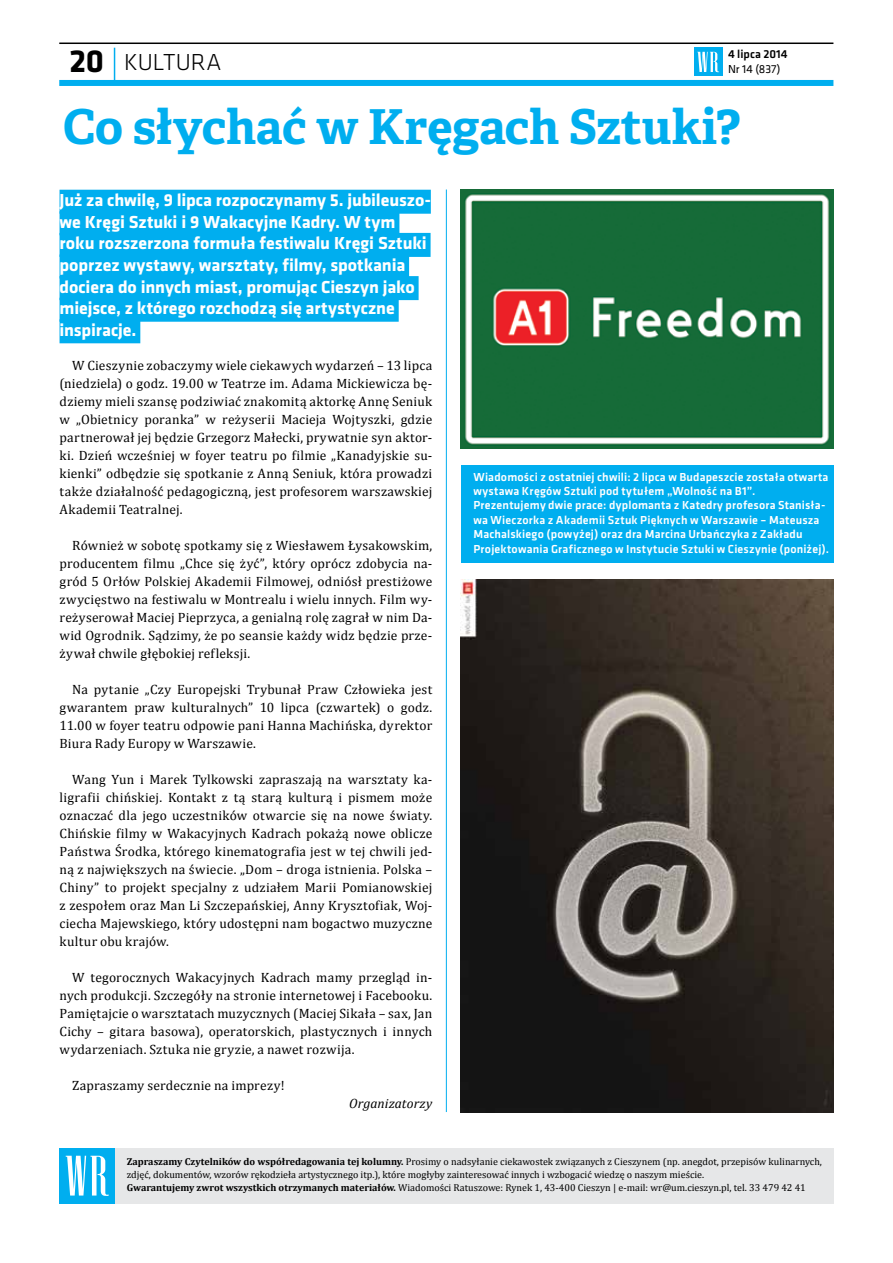
<style>
.page{position:relative;width:893px;height:1263px;background:#fff}
.page>*{position:absolute;margin:0;border:0;box-sizing:border-box;transform-origin:0 0}
.t1{font:700 48.15px "Adelle Basic";letter-spacing:-.005em;color:#00aeef}
.t2{font:700 33px "Klavika";color:#000}
.t3{font:300 24px "Klavika";letter-spacing:-.005em;color:#000}
.t4{font:700 18px/21.6px "Klavika";letter-spacing:-.005em;color:#fff}
.t5{font:13.5px/18px "Cambria";letter-spacing:.02em;color:#000;text-align:justify}
.t6{font:italic 13.5px "Cambria";letter-spacing:.005em;color:#000}
.t7{font:500 12px/14.4px "Klavika";letter-spacing:.015em;color:#fff}
.t8{font:500 12px "Klavika";color:#000}
.t9{font:12px "Klavika";color:#000}
.t10{font:10.05px/13px "Cambria";color:#000}
.s1{font-weight:700}
</style>
<div class="page">
<div style="left:72px;top:1148px;width:761px;height:55px;background:#e6e7e8"></div>
<div style="left:60px;top:1148px;width:55px;height:55px;background:#00aeef"></div>
<svg style="left:66px;top:1156px;width:43px;height:40px"></svg>
<hr style="left:114px;top:48px;width:1px;height:35px;background:#00aeef">
<div style="left:694px;top:48px;width:28px;height:28px;background:#00aeef"></div>
<svg style="left:697px;top:52px;width:22px;height:20px"></svg>
<div style="left:59px;top:80px;width:774px;height:6px;background:#00aeef"></div>
<hr style="left:59px;top:43px;width:774px;height:1px;background:#000">
<div style="left:461px;top:465px;width:372px;height:97px;background:#00aeef"></div>
<div style="left:60px;top:190px;width:371px;height:24px;background:#00aeef"></div>
<div style="left:60px;top:211px;width:339px;height:24px;background:#00aeef"></div>
<div style="left:60px;top:233px;width:371px;height:24px;background:#00aeef"></div>
<div style="left:60px;top:254px;width:349px;height:24px;background:#00aeef"></div>
<div style="left:60px;top:276px;width:359px;height:24px;background:#00aeef"></div>
<div style="left:60px;top:298px;width:339px;height:24px;background:#00aeef"></div>
<div style="left:60px;top:319px;width:80px;height:24px;background:#00aeef"></div>
<img style="left:461px;top:579px;width:372px;height:533px">
<img style="left:461px;top:189px;width:372px;height:260px">
<hr style="left:446px;top:189px;width:1px;height:923px;background:#00aeef">
<h2 class="t2" style="left:70px;top:38px;width:36px">20</h2>
<p class="t8" style="left:728px;top:46px;width:61px">4 lipca 2014</p>
<h3 class="t3" style="left:124px;top:47px;width:99px">KULTURA</h3>
<p class="t9" style="left:728px;top:61px;width:54px">Nr 14 (837)</p>
<h1 class="t1" style="left:63px;top:96px;width:679px">Co słychać w Kręgach Sztuki?</h1>
<p class="t4" style="left:60px;top:189px;width:373px">Już za chwilę, 9 lipca rozpoczynamy 5. jubileuszo&shy;we Kręgi Sztuki i 9 Wakacyjne Kadry. W tym roku rozszerzona formuła festiwalu Kręgi Sztuki poprzez wystawy, warsztaty, filmy, spotkania dociera do innych miast, promując Cieszyn jako miejsce, z którego rozchodzą się artystyczne inspiracje.</p>
<p class="t5" style="left:60px;top:356px;width:374px;text-indent:13px">W Cieszynie zobaczymy wiele ciekawych wydarzeń – 13 lipca (niedziela) o godz. 19.00 w Teatrze im. Adama Mickiewicza bę&shy;dziemy mieli szansę podziwiać znakomitą aktorkę Annę Seniuk w „Obietnicy poranka” w reżyserii Macieja Wojtyszki, gdzie partnerował jej będzie Grzegorz Małecki, prywatnie syn aktor&shy;ki. Dzień wcześniej w foyer teatru po filmie „Kanadyjskie su&shy;kienki” odbędzie się spotkanie z Anną Seniuk, która prowadzi także działalność pedagogiczną, jest profesorem warszawskiej Akademii Teatralnej.</p>
<p class="t5" style="left:60px;top:536px;width:374px;text-indent:13px">Również w sobotę spotkamy się z Wiesławem Łysakowskim, producentem filmu „Chce się żyć”, który oprócz zdobycia na&shy;gród 5 Orłów Polskiej Akademii Filmowej, odniósł prestiżowe zwycięstwo na festiwalu w Montrealu i wielu innych. Film wy&shy;reżyserował Maciej Pieprzyca, a genialną rolę zagrał w nim Da&shy;wid Ogrodnik. Sądzimy, że po seansie każdy widz będzie prze&shy;żywał chwile głębokiej refleksji.</p>
<p class="t5" style="left:60px;top:680px;width:374px;text-indent:13px">Na pytanie „Czy Europejski Trybunał Praw Człowieka jest gwarantem praw kulturalnych” 10 lipca (czwartek) o godz.<br>11.00 w foyer teatru odpowie pani Hanna Machińska, dyrektor Biura Rady Europy w Warszawie.</p>
<p class="t5" style="left:60px;top:770px;width:374px;text-indent:13px">Wang Yun i Marek Tylkowski zapraszają na warsztaty ka&shy;ligrafii chińskiej. Kontakt z tą starą kulturą i pismem może oznaczać dla jego uczestników otwarcie się na nowe światy.<br>Chińskie filmy w Wakacyjnych Kadrach pokażą nowe oblicze Państwa Środka, którego kinematografia jest w tej chwili jed&shy;ną z największych na świecie. „Dom – droga istnienia. Polska – Chiny” to projekt specjalny z udziałem Marii Pomianowskiej z zespołem oraz Man Li Szczepańskiej, Anny Krysztofiak, Woj&shy;ciecha Majewskiego, który udostępni nam bogactwo muzyczne kultur obu krajów.</p>
<p class="t5" style="left:60px;top:968px;width:374px;text-indent:13px">W tegorocznych Wakacyjnych Kadrach mamy przegląd in&shy;nych produkcji. Szczegóły na stronie internetowej i Facebooku.<br>Pamiętajcie o warsztatach muzycznych (Maciej Sikała – sax, Jan Cichy – gitara basowa), operatorskich, plastycznych i innych wydarzeniach. Sztuka nie gryzie, a nawet rozwija.</p>
<p class="t5" style="left:72px;top:1076px;width:214px">Zapraszamy serdecznie na imprezy!</p>
<p class="t6" style="left:349px;top:1095px;width:85px">Organizatorzy</p>
<p class="t7" style="left:473px;top:469px;width:357px">Wiadomości z ostatniej chwili: 2 lipca w Budapeszcie została otwarta wystawa Kręgów Sztuki pod tytułem „Wolność na B1”.<br>Prezentujemy dwie prace: dyplomanta z Katedry profesora Stanisła&shy;wa Wieczorka z Akademii Sztuk Pięknych w Warszawie – Mateusza Machalskiego (powyżej) oraz dra Marcina Urbańczyka z Zakładu Projektowania Graficznego w Instytucie Sztuki w Cieszynie (poniżej).</p>
<p class="t10" style="left:127px;top:1155px;width:697px"><span class="s1">Zapraszamy Czytelników do współredagowania tej kolumny.</span> Prosimy o nadsyłanie ciekawostek związanych z Cieszynem (np. anegdot, przepisów kulinarnych, zdjęć, dokumentów, wzorów rękodzieła artystycznego itp.), które mogłyby zainteresować innych i wzbogacić wiedzę o naszym mieście.<br><span class="s1">Gwarantujemy zwrot wszystkich otrzymanych materiałów.</span> Wiadomości Ratuszowe: Rynek 1, 43-400 Cieszyn | e-mail: wr@um.cieszyn.pl, tel. 33 479 42 41</p>
</div>
